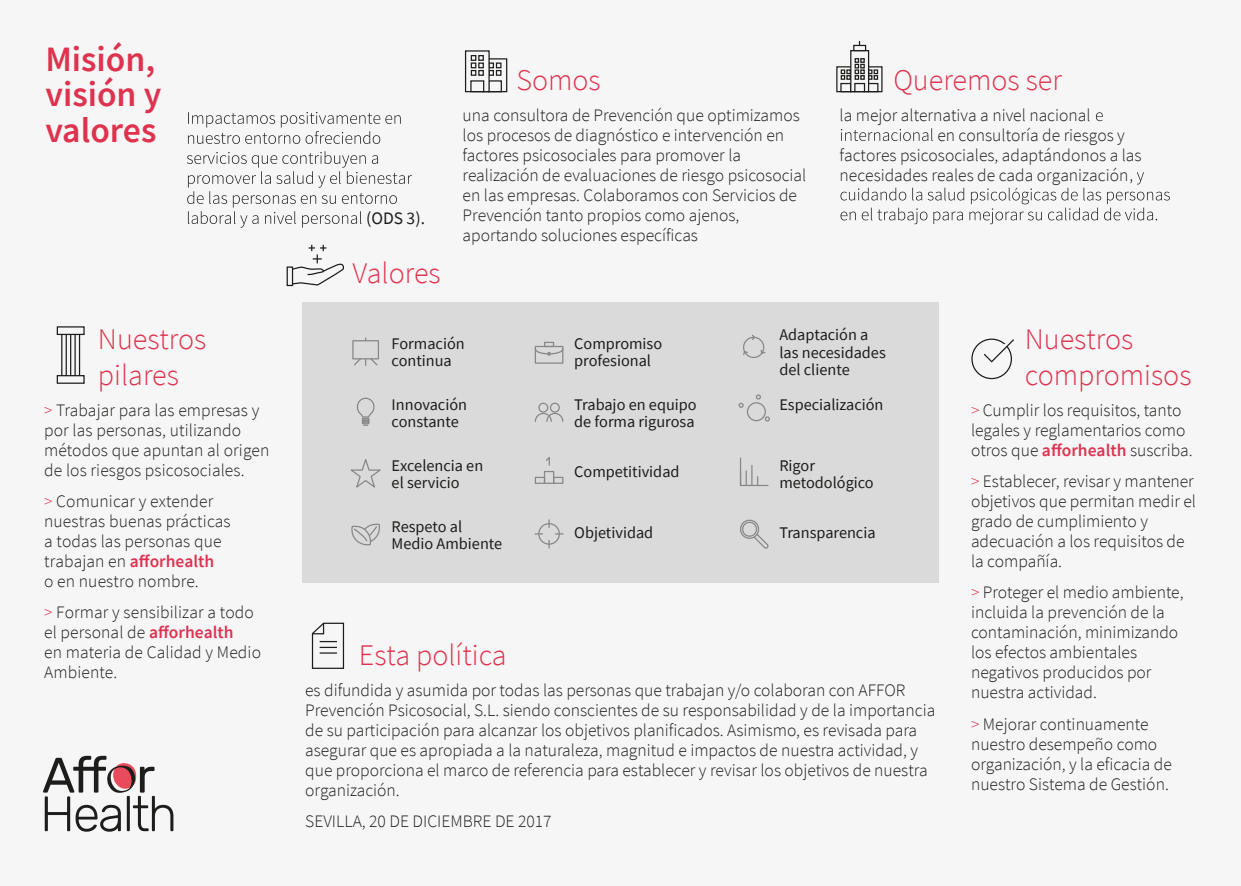
<style>
.page{position:relative;width:1241px;height:886px;background:#fff}
.page>*{position:absolute;margin:0;border:0;box-sizing:border-box;transform-origin:0 0}
.t1{font:600 35.62px/35.6px "Source Sans Pro";color:#de334e}
.t2{font:300 30px/36px "Source Sans Pro";color:#de334e}
.t3{font:300 17.5px/20px "Source Sans Pro";color:#1d1d1b}
.t4{font:17.5px "Source Sans Pro";color:#1d1d1b}
.t5{font:16.25px/17.5px "Source Sans Pro";color:#1d1d1b}
.s1{color:#de334e}
.s2{font-weight:600;color:#dd3351}
</style>
<div class="page">
<div style="left:0;top:0;width:1240px;height:886px;background:#f6f6f6"></div>
<div style="left:302px;top:302px;width:636px;height:281px;background:#dadada"></div>
<svg style="left:188px;top:112px;width:212px;height:32px"></svg>
<svg style="left:187px;top:151px;width:225px;height:77px"></svg>
<svg style="left:1095px;top:112px;width:7px;height:9px"></svg>
<svg style="left:840px;top:128px;width:92px;height:13px"></svg>
<svg style="left:840px;top:172px;width:329px;height:52px"></svg>
<hr style="left:61px;top:334px;width:1px;height:42px;background:#1d1d1b">
<div style="left:57px;top:326px;width:28px;height:9px;border:1px solid #1d1d1b"></div>
<div style="left:57px;top:375px;width:28px;height:9px;border:1px solid #1d1d1b"></div>
<hr style="left:66px;top:334px;width:1px;height:42px;background:#1d1d1b">
<hr style="left:70px;top:334px;width:1px;height:42px;background:#1d1d1b">
<hr style="left:74px;top:334px;width:2px;height:42px;background:#1d1d1b">
<hr style="left:79px;top:334px;width:1px;height:42px;background:#1d1d1b">
<svg style="left:351px;top:523px;width:29px;height:23px"></svg>
<svg style="left:350px;top:459px;width:31px;height:29px"></svg>
<div style="left:352px;top:340px;width:27px;height:19px;border:1px solid #878787"></div>
<svg style="left:353px;top:357px;width:25px;height:9px"></svg>
<div style="left:538px;top:523px;width:22px;height:22px;border:1px solid #878787;border-radius:50%"></div>
<div style="left:534px;top:346px;width:29px;height:18px;border:1px solid #878787"></div>
<div style="left:544px;top:342px;width:10px;height:5px;border:1px solid #878787"></div>
<svg style="left:534px;top:347px;width:30px;height:9px"></svg>
<div style="left:538px;top:403px;width:10px;height:10px;border:1px solid #878787;border-radius:50%"></div>
<div style="left:550px;top:403px;width:9px;height:10px;border:1px solid #878787;border-radius:50%"></div>
<svg style="left:534px;top:412px;width:30px;height:10px"></svg>
<div style="left:534px;top:477px;width:11px;height:7px;border:1px solid #878787"></div>
<div style="left:553px;top:477px;width:10px;height:7px;border:1px solid #878787"></div>
<svg style="left:543px;top:457px;width:12px;height:27px"></svg>
<svg style="left:740px;top:519px;width:29px;height:30px"></svg>
<div style="left:746px;top:402px;width:19px;height:19px;border:1px solid #878787;border-radius:50%"></div>
<svg style="left:755px;top:394px;width:5px;height:5px"></svg>
<svg style="left:738px;top:403px;width:5px;height:5px"></svg>
<svg style="left:764px;top:416px;width:5px;height:5px"></svg>
<svg style="left:739px;top:457px;width:30px;height:29px"></svg>
<svg style="left:356px;top:397px;width:19px;height:29px"></svg>
<svg style="left:311px;top:622px;width:33px;height:47px"></svg>
<div style="left:482px;top:58px;width:25px;height:34px;border:1px solid #1d1d1b"></div>
<div style="left:488px;top:80px;width:14px;height:12px;border:1px solid #1d1d1b"></div>
<div style="left:465px;top:50px;width:24px;height:42px;background:#f6f6f6;border:1px solid #1d1d1b"></div>
<div style="left:470px;top:80px;width:14px;height:12px;border:1px solid #1d1d1b"></div>
<svg style="left:470px;top:55px;width:31px;height:21px"></svg>
<div style="left:867px;top:83px;width:11px;height:9px;border:1px solid #1d1d1b"></div>
<div style="left:840px;top:83px;width:11px;height:9px;border:1px solid #1d1d1b"></div>
<div style="left:850px;top:50px;width:19px;height:42px;background:#f6f6f6;border:1px solid #1d1d1b"></div>
<svg style="left:853px;top:45px;width:13px;height:6px"></svg>
<div style="left:854px;top:83px;width:11px;height:9px;border:1px solid #1d1d1b"></div>
<svg style="left:840px;top:58px;width:38px;height:22px"></svg>
<svg style="left:293px;top:245px;width:51px;height:41px"></svg>
<div style="left:286px;top:266px;width:7px;height:20px;border:1px solid #1d1d1b"></div>
<div style="left:742px;top:337px;width:22px;height:21px;border:1px solid #878787;border-radius:50%"></div>
<svg style="left:742px;top:350px;width:6px;height:6px"></svg>
<svg style="left:759px;top:349px;width:7px;height:6px"></svg>
<div style="left:971px;top:338px;width:40px;height:41px;border:1px solid #1d1d1b;border-radius:50%"></div>
<svg style="left:982px;top:338px;width:32px;height:25px"></svg>
<svg style="left:43px;top:756px;width:130px;height:76px"></svg>
<h1 class="t1" style="left:45px;top:41px;width:117px">Misión, visión y valores</h1>
<h2 class="t2" style="left:98px;top:321px;width:110px">Nuestros pilares</h2>
<p class="t3" style="left:44px;top:400px;width:227px"><span class="s1">&gt;</span> Trabajar para las empresas y por las personas, utilizando métodos que apuntan al origen de los riesgos psicosociales.</p>
<p class="t3" style="left:44px;top:491px;width:188px"><span class="s1">&gt;</span> Comunicar y extender nuestras buenas prácticas a todas las personas que trabajan en <span class="s2">afforhealth</span></p>
<p class="t3" style="left:44px;top:602px;width:211px"><span class="s1">&gt;</span> Formar y sensibilizar a todo</p>
<p class="t3" style="left:44px;top:571px;width:156px">o en nuestro nombre.</p>
<p class="t3" style="left:44px;top:622px;width:218px">el personal de <span class="s2">afforhealth<br></span>en materia de Calidad y Medio<br>Ambiente.</p>
<p class="t4" style="left:366px;top:207px;width:60px">(ODS 3).</p>
<h2 class="t2" style="left:352px;top:255px;width:90px">Valores</h2>
<h2 class="t2" style="left:516px;top:62px;width:86px">Somos</h2>
<p class="t3" style="left:462px;top:105px;width:345px">una consultora de Prevención que optimizamos los procesos de diagnóstico e intervención en factores psicosociales para promover la realización de evaluaciones de riesgo psicosocial en las empresas. Colaboramos con Servicios de Prevención tanto propios como ajenos, aportando soluciones específicas</p>
<h2 class="t2" style="left:893px;top:62px;width:170px">Queremos ser</h2>
<p class="t3" style="left:839px;top:105px;width:252px">la mejor alternativa a nivel nacional</p>
<p class="t3" style="left:937px;top:125px;width:189px">en consultoría de riesgos y</p>
<p class="t3" style="left:839px;top:145px;width:303px">factores psicosociales, adaptándonos a las</p>
<p class="t3" style="left:839px;top:165px;width:290px">necesidades reales de cada organización</p>
<p class="t5" style="left:391px;top:334px;width:75px">Formación continua</p>
<p class="t5" style="left:391px;top:395px;width:77px">Innovación constante</p>
<p class="t5" style="left:391px;top:456px;width:93px">Excelencia en el servicio</p>
<p class="t5" style="left:391px;top:517px;width:112px">Respeto al<br>Medio Ambiente</p>
<p class="t5" style="left:574px;top:334px;width:89px">Compromiso profesional</p>
<p class="t5" style="left:574px;top:395px;width:124px">Trabajo en equipo de forma rigurosa</p>
<p class="t5" style="left:574px;top:463px;width:107px">Competitividad</p>
<p class="t5" style="left:574px;top:524px;width:80px">Objetividad</p>
<p class="t5" style="left:779px;top:326px;width:108px">Adaptación a las necesidades del cliente</p>
<p class="t5" style="left:779px;top:395px;width:106px">Especialización</p>
<p class="t5" style="left:779px;top:456px;width:96px">Rigor metodológico</p>
<p class="t5" style="left:779px;top:524px;width:98px">Transparencia</p>
<h2 class="t2" style="left:359px;top:637px;width:149px">Esta política</h2>
<p class="t3" style="left:305px;top:680px;width:631px">es difundida y asumida por todas las personas que trabajan y/o colaboran con AFFOR Prevención Psicosocial, S.L. siendo conscientes de su responsabilidad y de la importancia de su participación para alcanzar los objetivos planificados. Asimismo, es revisada para asegurar que es apropiada a la naturaleza, magnitud e impactos de nuestra actividad, y que proporciona el marco de referencia para establecer y revisar los objetivos de nuestra organización.</p>
<p class="t3" style="left:305px;top:811px;width:248px">SEVILLA, 20 DE DICIEMBRE DE 2017</p>
<h2 class="t2" style="left:1024px;top:321px;width:168px">Nuestros compromisos</h2>
<p class="t3" style="left:970px;top:400px;width:223px"><span class="s1">&gt;</span> Cumplir los requisitos, tanto legales y reglamentarios como otros que <span class="s2">afforhealth</span> suscriba.</p>
<p class="t3" style="left:970px;top:471px;width:226px"><span class="s1">&gt;</span> Establecer, revisar y mantener objetivos que permitan medir el grado de cumplimiento y adecuación a los requisitos de la compañía.</p>
<p class="t3" style="left:970px;top:582px;width:214px"><span class="s1">&gt;</span> Proteger el medio ambiente, incluida la prevención de la contaminación, minimizando los efectos ambientales negativos producidos por nuestra actividad.</p>
<p class="t3" style="left:970px;top:714px;width:202px"><span class="s1">&gt;</span> Mejorar continuamente nuestro desempeño como organización, y la eficacia de nuestro Sistema de Gestión.</p>
</div>
